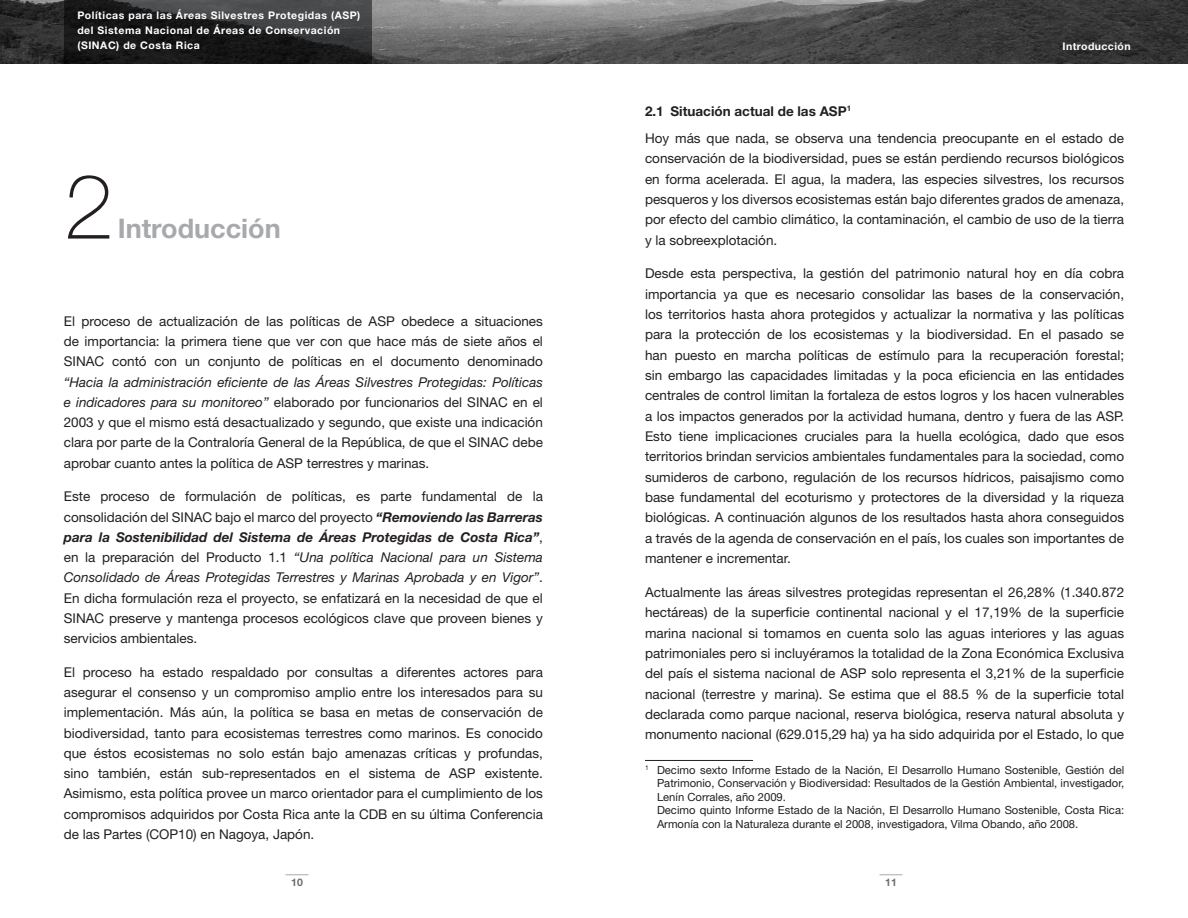
<style>
.page{position:relative;width:1188px;height:918px;background:#fff}
.page>*{position:absolute;margin:0;border:0;box-sizing:border-box;transform-origin:0 0}
.titulo{font:100 90px "Helvetica Neue LT Std";color:#231f20}
.titulo-2{font:700 27px "Helvetica Neue LT Std";color:#a8a9ad}
.cuerpo_de_texto{font:13.5px/20.4px "Helvetica Neue LT Std";color:#231f20;text-align:justify}
.subtitulo_tabulado{font:700 13.5px "Helvetica Neue LT Std";color:#231f20}
.pie_de_pagina{font:11.25px/13.5px "Helvetica Neue LT Std";color:#231f20;text-align:justify}
.tabulado{font:700 10.5px/15px "Helvetica Neue LT Std";letter-spacing:.05em;color:#fff}
.t1{font:700 10.5px "Helvetica Neue LT Std";color:#6c6d70}
.s1{font-style:italic}
.s2{font-weight:700;font-style:italic}
</style>
<div class="page">
<img style="left:0;top:0;width:1188px;height:64px">
<svg style="left:286px;top:874px;width:22px;height:1px"></svg>
<svg style="left:880px;top:874px;width:22px;height:1px"></svg>
<svg style="left:64px;top:0;width:308px;height:64px;background:#262727"></svg>
<hr style="left:645px;top:760px;width:108px;height:1px;background:#231f20">
<p class="tabulado" style="left:77px;top:8px;width:285px">Políticas para las Áreas Silvestres Protegidas (ASP) del Sistema Nacional de Áreas de Conservación (SINAC) de Costa Rica</p>
<p class="titulo" style="left:64px;top:155px;width:52px">2</p>
<p class="titulo-2" style="left:118px;top:211px;width:164px">Introducción</p>
<p class="cuerpo_de_texto" style="left:64px;top:311px;width:481px">El proceso de actualización de las políticas de ASP obedece a situaciones de importancia: la primera tiene que ver con que hace más de siete años el SINAC contó con un conjunto de políticas en el documento denominado <span class="s1">“Hacia la administración eficiente de las Áreas Silvestres Protegidas: Políticas e indicadores para su monitoreo”</span> elaborado por funcionarios del SINAC en el 2003 y que el mismo está desactualizado y segundo, que existe una indicación clara por parte de la Contraloría General de la República, de que el SINAC debe aprobar cuanto antes la política de ASP terrestres y marinas.</p>
<p class="cuerpo_de_texto" style="left:64px;top:486px;width:481px">Este proceso de formulación de políticas, es parte fundamental de la consolidación del SINAC bajo el marco del proyecto <span class="s2">“Removiendo las Barreras para la Sostenibilidad del Sistema de Áreas Protegidas de Costa Rica”</span>, en la preparación del Producto 1.1 <span class="s1">“Una política Nacional para un Sistema Consolidado de Áreas Protegidas Terrestres y Marinas Aprobada y en Vigor”</span>.<br>En dicha formulación reza el proyecto, se enfatizará en la necesidad de que el SINAC preserve y mantenga procesos ecológicos clave que proveen bienes y servicios ambientales.</p>
<p class="cuerpo_de_texto" style="left:64px;top:662px;width:481px">El proceso ha estado respaldado por consultas a diferentes actores para asegurar el consenso y un compromiso amplio entre los interesados para su implementación. Más aún, la política se basa en metas de conservación de biodiversidad, tanto para ecosistemas terrestres como marinos. Es conocido que éstos ecosistemas no solo están bajo amenazas críticas y profundas, sino también, están sub-representados en el sistema de ASP existente.<br>Asimismo, esta política provee un marco orientador para el cumplimiento de los compromisos adquiridos por Costa Rica ante la CDB en su última Conferencia de las Partes (COP10) en Nagoya, Japón.</p>
<p class="tabulado" style="left:1063px;top:38px;width:69px">Introducción</p>
<p class="subtitulo_tabulado" style="left:645px;top:103px;width:208px">2.1 Situación actual de las ASP<sup>1</sup></p>
<p class="cuerpo_de_texto" style="left:645px;top:128px;width:481px">Hoy más que nada, se observa una tendencia preocupante en el estado de conservación de la biodiversidad, pues se están perdiendo recursos biológicos en forma acelerada. El agua, la madera, las especies silvestres, los recursos pesqueros y los diversos ecosistemas están bajo diferentes grados de amenaza, por efecto del cambio climático, la contaminación, el cambio de uso de la tierra y la sobreexplotación.</p>
<p class="cuerpo_de_texto" style="left:645px;top:263px;width:481px">Desde esta perspectiva, la gestión del patrimonio natural hoy en día cobra importancia ya que es necesario consolidar las bases de la conservación, los territorios hasta ahora protegidos y actualizar la normativa y las políticas para la protección de los ecosistemas y la biodiversidad. En el pasado se han puesto en marcha políticas de estímulo para la recuperación forestal; sin embargo las capacidades limitadas y la poca eficiencia en las entidades centrales de control limitan la fortaleza de estos logros y los hacen vulnerables a los impactos generados por la actividad humana, dentro y fuera de las ASP.<br>Esto tiene implicaciones cruciales para la huella ecológica, dado que esos territorios brindan servicios ambientales fundamentales para la sociedad, como sumideros de carbono, regulación de los recursos hídricos, paisajismo como base fundamental del ecoturismo y protectores de la diversidad y la riqueza biológicas. A continuación algunos de los resultados hasta ahora conseguidos a través de la agenda de conservación en el país, los cuales son importantes de mantener e incrementar.</p>
<p class="cuerpo_de_texto" style="left:645px;top:582px;width:481px">Actualmente las áreas silvestres protegidas representan el 26,28% (1.340.872 hectáreas) de la superficie continental nacional y el 17,19% de la superficie marina nacional si tomamos en cuenta solo las aguas interiores y las aguas patrimoniales pero si incluyéramos la totalidad de la Zona Económica Exclusiva del país el sistema nacional de ASP solo representa el 3,21% de la superficie nacional (terrestre y marina). Se estima que el 88.5 % de la superficie total declarada como parque nacional, reserva biológica, reserva natural absoluta y monumento nacional (629.015,29 ha) ya ha sido adquirida por el Estado, lo que</p>
<p class="pie_de_pagina" style="left:657px;top:763px;width:469px;text-indent:-12px"><sup>1</sup> Decimo sexto Informe Estado de la Nación, El Desarrollo Humano Sostenible, Gestión del Patrimonio, Conservación y Biodiversidad: Resultados de la Gestión Ambiental, investigador, Lenín Corrales, año 2009.</p>
<p class="pie_de_pagina" style="left:657px;top:804px;width:469px">Decimo quinto Informe Estado de la Nación, El Desarrollo Humano Sostenible, Costa Rica:<br>Armonía con la Naturaleza durante el 2008, investigadora, Vilma Obando, año 2008.</p>
<p class="t1" style="left:291px;top:876px;width:13px">10</p>
<p class="t1" style="left:885px;top:876px;width:13px">11</p>
</div>
